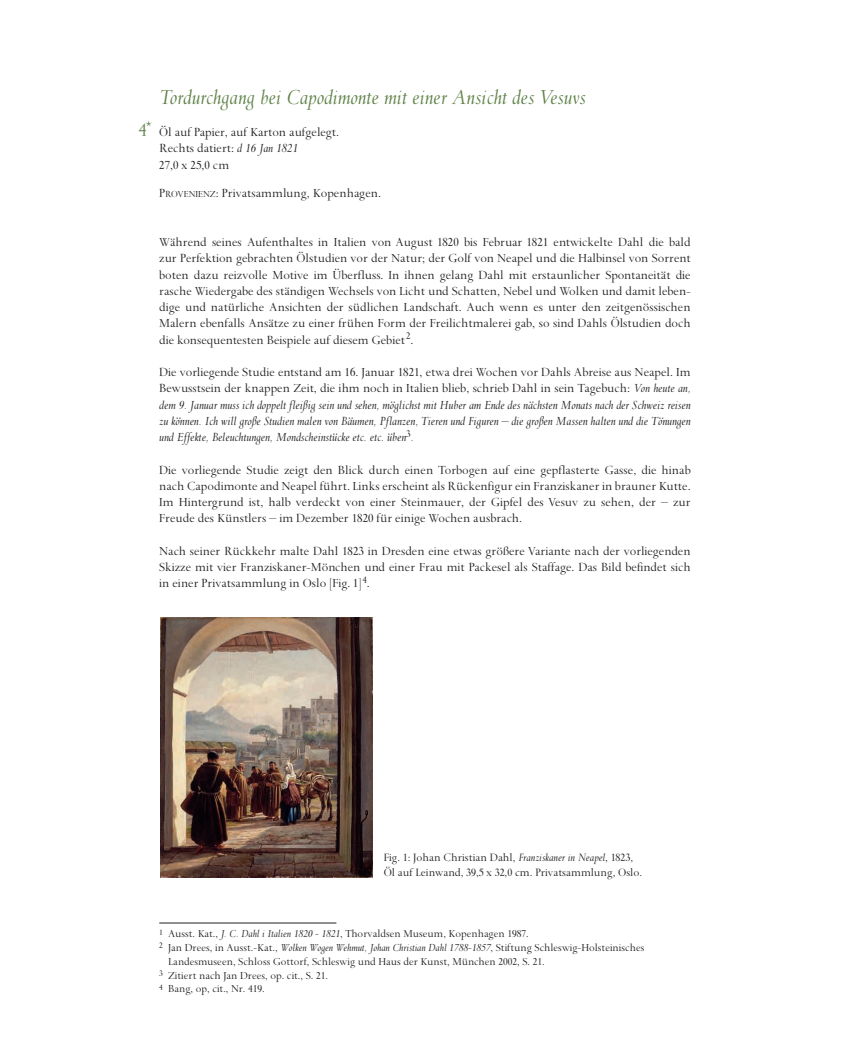
<style>
.page{position:relative;width:850px;height:1045px;background:#fff}
.page>*{position:absolute;margin:0;border:0;box-sizing:border-box;transform-origin:0 0}
.t1{font:italic 23.75px "Spectrum";color:#608249}
.t2{font:21.25px "Spectrum";color:#608249}
.t3{font:13.75px/16.2px "Spectrum";color:#231f20;text-align:justify}
.t4{font:italic 13.75px/16.2px "Spectrum";color:#231f20;text-align:justify}
.t5{font:12.5px/15px "Spectrum";color:#231f20}
.t6{font:11.88px "Spectrum";color:#231f20}
.s1{font-style:italic}
.s2{font-size:10.25px}
.s3{font-style:normal}
</style>
<div class="page">
<hr style="left:159px;top:923px;width:177px;height:1px;background:#231f20">
<img style="left:160px;top:618px;width:213px;height:260px">
<h1 class="t1" style="left:159px;top:88px;width:428px">Tordurchgang bei Capodimonte mit einer Ansicht des Vesuvs</h1>
<p class="t3" style="left:159px;top:125px;width:181px;text-align:left">Öl auf Papier, auf Karton aufgelegt.<br>Rechts datiert: <span class="s1">d 16 Jan 1821<br></span>27,0 x 25,0 cm</p>
<p class="t3" style="left:159px;top:187px;width:223px">P<span class="s2">ROVENIENZ</span>: Privatsammlung, Kopenhagen.</p>
<p class="t3" style="left:159px;top:235px;width:533px">Während seines Aufenthaltes in Italien von August 1820 bis Februar 1821 entwickelte Dahl die bald zur Perfektion gebrachten Ölstudien vor der Natur; der Golf von Neapel und die Halbinsel von Sorrent boten dazu reizvolle Motive im Überfluss. In ihnen gelang Dahl mit erstaunlicher Spontaneität die rasche Wiedergabe des ständigen Wechsels von Licht und Schatten, Nebel und Wolken und damit leben&shy;dige und natürliche Ansichten der südlichen Landschaft. Auch wenn es unter den zeitgenössischen Malern ebenfalls Ansätze zu einer frühen Form der Freilichtmalerei gab, so sind Dahls Ölstudien doch die konsequentesten Beispiele auf diesem Gebiet<sup>2</sup>.</p>
<p class="t4" style="left:159px;top:365px;width:533px"><span class="s3">Die vorliegende Studie entstand am 16. Januar 1821, etwa drei Wochen vor Dahls Abreise aus Neapel. Im Bewusstsein der knappen Zeit, die ihm noch in Italien blieb, schrieb Dahl in sein Tagebuch:</span> Von heute an, dem 9. Januar muss ich doppelt fleißig sein und sehen, möglichst mit Huber am Ende des nächsten Monats nach der Schweiz reisen zu können. Ich will große Studien malen von Bäumen, Pflanzen, Tieren und Figuren – die großen Massen halten und die Tönungen und Effekte, Beleuchtungen, Mondscheinstücke etc. etc. üben<sup>3</sup>.</p>
<p class="t3" style="left:159px;top:463px;width:533px">Die vorliegende Studie zeigt den Blick durch einen Torbogen auf eine gepflasterte Gasse, die hinab nach Capodimonte and Neapel führt. Links erscheint als Rückenfigur ein Franziskaner in brauner Kutte.<br>Im Hintergrund ist, halb verdeckt von einer Steinmauer, der Gipfel des Vesuv zu sehen, der – zur Freude des Künstlers – im Dezember 1820 für einige Wochen ausbrach.</p>
<p class="t3" style="left:159px;top:544px;width:533px">Nach seiner Rückkehr malte Dahl 1823 in Dresden eine etwas größere Variante nach der vorliegenden Skizze mit vier Franziskaner-Mönchen und einer Frau mit Packesel als Staffage. Das Bild befindet sich in einer Privatsammlung in Oslo [Fig. 1]<sup>4</sup>.</p>
<h2 class="t2" style="left:138px;top:122px;width:15px">4<sup>*</sup></h2>
<p class="t5" style="left:384px;top:851px;width:260px">Fig. 1: Johan Christian Dahl, <span class="s1">Franziskaner in Neapel</span>, 1823,<br>Öl auf Leinwand, 39,5 x 32,0 cm. Privatsammlung, Oslo.</p>
<p class="t6" style="left:159px;top:930px;width:371px"><sup>1</sup> Ausst. Kat., <span class="s1">J. C. Dahl i Italien 1820 - 1821</span>, Thorvaldsen Museum, Kopenhagen 1987.</p>
<p class="t6" style="left:159px;top:944px;width:487px"><sup>2</sup> Jan Drees, in Ausst.-Kat., <span class="s1">Wolken Wogen Wehmut, Johan Christian Dahl 1788-1857</span>, Stiftung Schleswig-Holsteinisches</p>
<p class="t6" style="left:168px;top:957px;width:378px">Landesmuseen, Schloss Gottorf, Schleswig und Haus der Kunst, München 2002, S. 21.</p>
<p class="t6" style="left:159px;top:971px;width:170px"><sup>3</sup> Zitiert nach Jan Drees, op. cit., S. 21.</p>
<p class="t6" style="left:159px;top:985px;width:107px"><sup>4</sup> Bang, op, cit., Nr. 419.</p>
</div>
